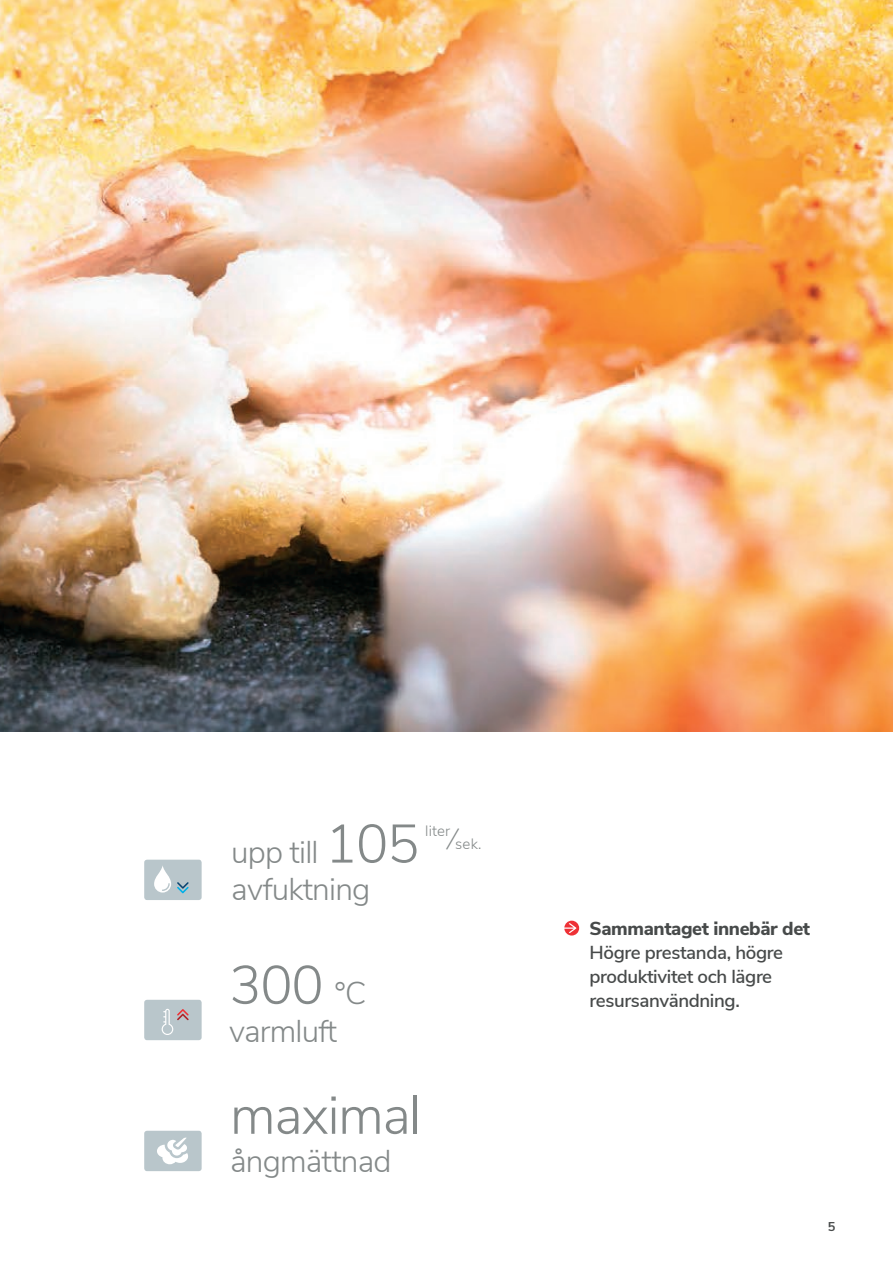
<style>
.page{position:relative;width:893px;height:1263px;background:#fff}
.page>*{position:absolute;margin:0;border:0;box-sizing:border-box;transform-origin:0 0}
.t1{font:300 54px "Nunito Sans";letter-spacing:-.025em;color:#848989}
.t2{font:300 31.5px "Nunito Sans";letter-spacing:-.025em;color:#848989}
.t3{font:600 18.75px/24px "Nunito Sans";letter-spacing:-.02em;color:#474a4a}
.t4{font:800 18.75px "Nunito Sans";letter-spacing:-.02em;color:#474a4a}
.t5{font:300 15px "Nunito Sans";letter-spacing:.01em;color:#848989}
.t6{font:700 12.75px "Nunito Sans";color:#474a4a}
.s1{font-size:54px}
.s2{font-weight:200;font-size:28.5px}
.s3{font-size:31.5px}
</style>
<div class="page">
<img style="left:0;top:0;width:893px;height:731px">
<svg style="left:564px;top:921px;width:15px;height:14px"></svg>
<div style="left:144px;top:1131px;width:58px;height:40px;background:#b9c6cb;border-radius:3px"></div>
<svg style="left:157px;top:1137px;width:31px;height:27px"></svg>
<div style="left:144px;top:860px;width:58px;height:40px;background:#b9c6cb;border-radius:3px"></div>
<svg style="left:154px;top:866px;width:17px;height:26px"></svg>
<svg style="left:177px;top:882px;width:12px;height:11px"></svg>
<div style="left:144px;top:1000px;width:58px;height:40px;background:#b9c6cb;border-radius:3px"></div>
<svg style="left:162px;top:1009px;width:27px;height:26px"></svg>
<h2 class="t2" style="left:231px;top:829px;width:190px">upp till <span class="s1">105</span></h2>
<p class="t5" style="left:425px;top:819px;width:27px">liter</p>
<p class="t5" style="left:450px;top:833px;width:33px"><span class="s2">⁄</span>sek.</p>
<h2 class="t2" style="left:231px;top:866px;width:141px">avfuktning</h2>
<h1 class="t1" style="left:229px;top:946px;width:139px">300 <span class="s3">°C</span></h1>
<h2 class="t2" style="left:229px;top:1008px;width:109px">varmluft</h2>
<h1 class="t1" style="left:230px;top:1076px;width:193px">maximal</h1>
<h2 class="t2" style="left:230px;top:1138px;width:163px">ångmättnad</h2>
<p class="t4" style="left:590px;top:914px;width:222px">Sammantaget innebär det</p>
<p class="t3" style="left:590px;top:939px;width:195px">Högre prestanda, högre produktivitet och lägre resursanvändning.</p>
<p class="t6" style="left:828px;top:1218px;width:9px">5</p>
</div>
